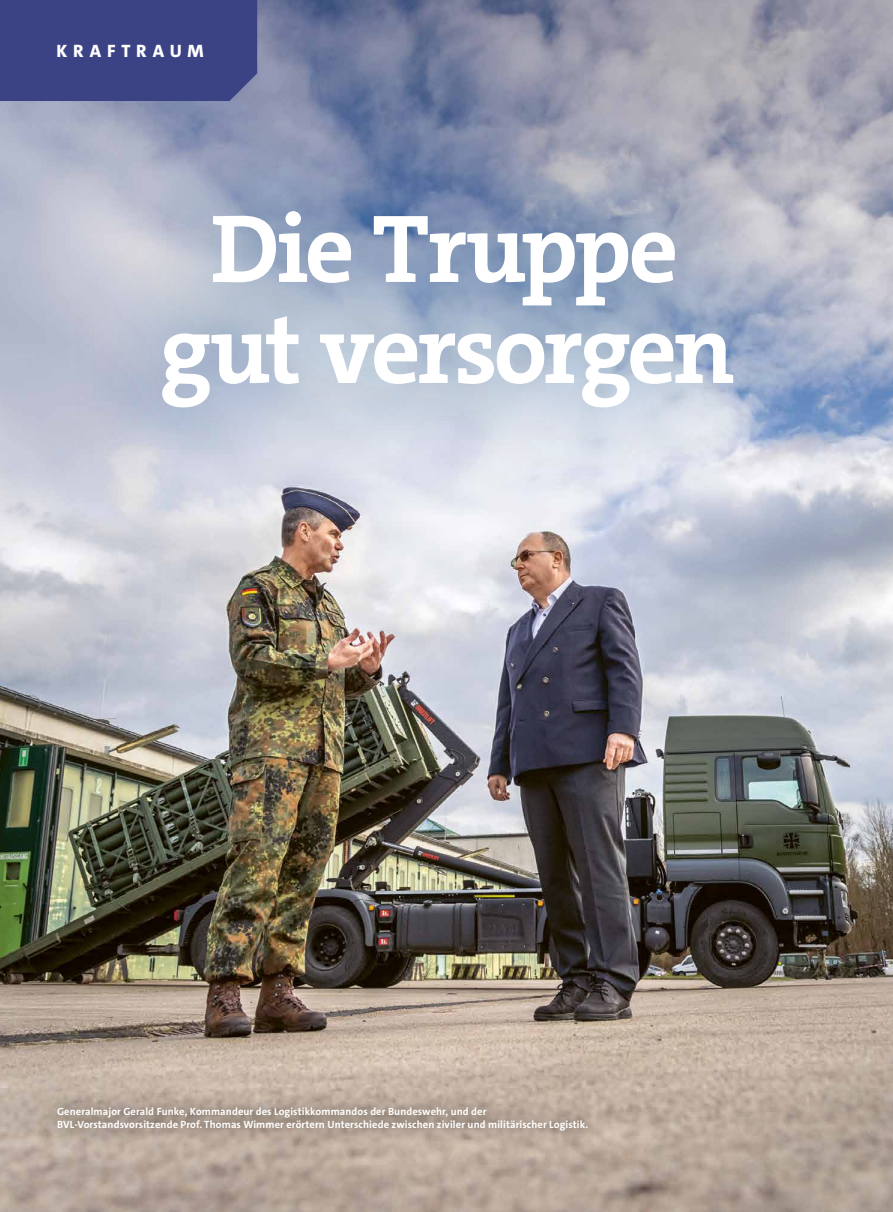
<style>
.page{position:relative;width:893px;height:1212px;background:#fff}
.page>*{position:absolute;margin:0;border:0;box-sizing:border-box;transform-origin:0 0}
.t1{font:700 97.5px/100.9px "The Serif C5";letter-spacing:-.04em;color:#fff;text-align:center}
.t2{font:800 18px "The Sans C5";letter-spacing:.32em;color:#fff}
.t3{font:700 10.5px/12.6px "The Sans C5";letter-spacing:.01em;color:#fff}
</style>
<div class="page">
<img style="left:0;top:0;width:893px;height:1212px">
<div style="left:72px;top:122px;width:747px;height:375px;background:#1b5a90;opacity:.7"></div>
<div style="left:0;top:0;width:257px;height:101px;background:#3c4385"></div>
<div style="left:40px;top:1090px;width:562px;height:57px;background:#000;opacity:.75"></div>
<h2 class="t2" style="left:57px;top:40px;width:149px">KRAFTRAUM</h2>
<h1 class="t1" style="left:159px;top:199px;width:577px">Die Truppe gut versorgen</h1>
<p class="t3" style="left:57px;top:1105px;width:532px">Generalmajor Gerald Funke, Kommandeur des Logistikkommandos der Bundeswehr, und der<br>BVL-Vorstandsvorsitzende Prof. Thomas Wimmer erörtern Unterschiede zwischen ziviler und militärischer Logistik.</p>
</div>
